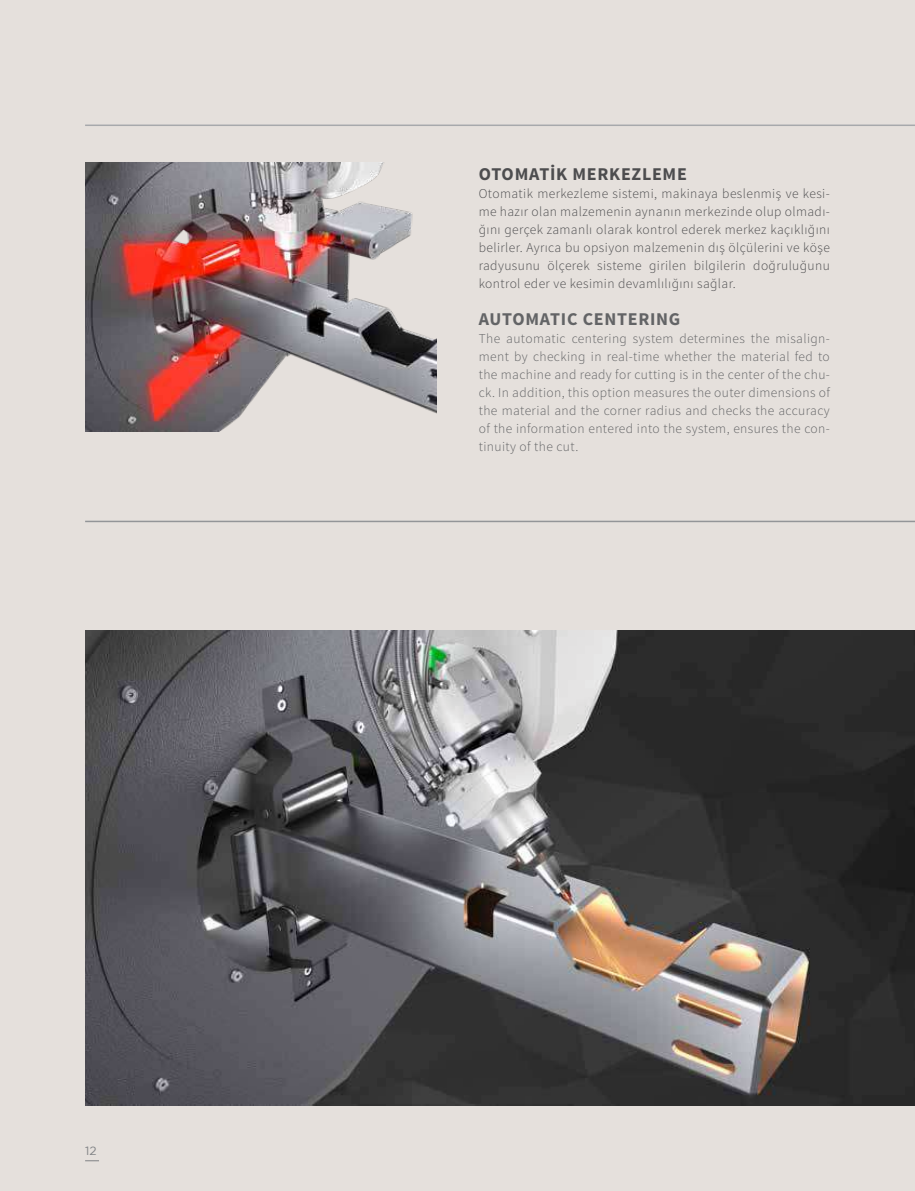
<style>
.page{position:relative;width:915px;height:1191px;background:#fff}
.page>*{position:absolute;margin:0;border:0;box-sizing:border-box;transform-origin:0 0}
.t1{font:700 18px "Source Sans Pro";letter-spacing:.04em;color:#4d4d4f}
.t2{font:700 18px "Source Sans Pro";letter-spacing:.04em;color:#636466}
.t3{font:300 13.5px/18px "Source Sans Pro";letter-spacing:.03em;color:#636466;text-align:justify}
.t4{font:300 13.5px/18px "Source Sans Pro";letter-spacing:.03em;color:#4d4d4f;text-align:justify}
.t5{font:12px "Gotham";color:#808285}
</style>
<div class="page">
<div style="left:0;top:0;width:914px;height:1191px;background:#e5e0dc"></div>
<img style="left:85px;top:630px;width:829px;height:476px">
<img style="left:85px;top:162px;width:351px;height:269px">
<hr style="left:85px;top:520px;width:829px;height:2px;background:#939598">
<hr style="left:85px;top:124px;width:829px;height:2px;background:#a7a9ac">
<svg style="left:85px;top:1160px;width:14px;height:1px"></svg>
<p class="t5" style="left:85px;top:1143px;width:13px">12</p>
<h1 class="t1" style="left:478px;top:162px;width:209px">OTOMATIK MERKEZLEME</h1>
<p class="t4" style="left:478px;top:184px;width:352px">Otomatik merkezleme sistemi, makinaya beslenmiş ve kesi&shy;me hazır olan malzemenin aynanın merkezinde olup olmadı&shy;ğını gerçek zamanlı olarak kontrol ederek merkez kaçıklığını belirler. Ayrıca bu opsiyon malzemenin dış ölçülerini ve köşe radyusunu ölçerek sisteme girilen bilgilerin doğruluğunu kontrol eder ve kesimin devamlılığını sağlar.</p>
<h1 class="t2" style="left:478px;top:307px;width:203px">AUTOMATIC CENTERING</h1>
<p class="t3" style="left:478px;top:329px;width:352px">The automatic centering system determines the misalign&shy;ment by checking in real-time whether the material fed to the machine and ready for cutting is in the center of the chu&shy;ck. In addition, this option measures the outer dimensions of the material and the corner radius and checks the accuracy of the information entered into the system, ensures the con&shy;tinuity of the cut.</p>
</div>
